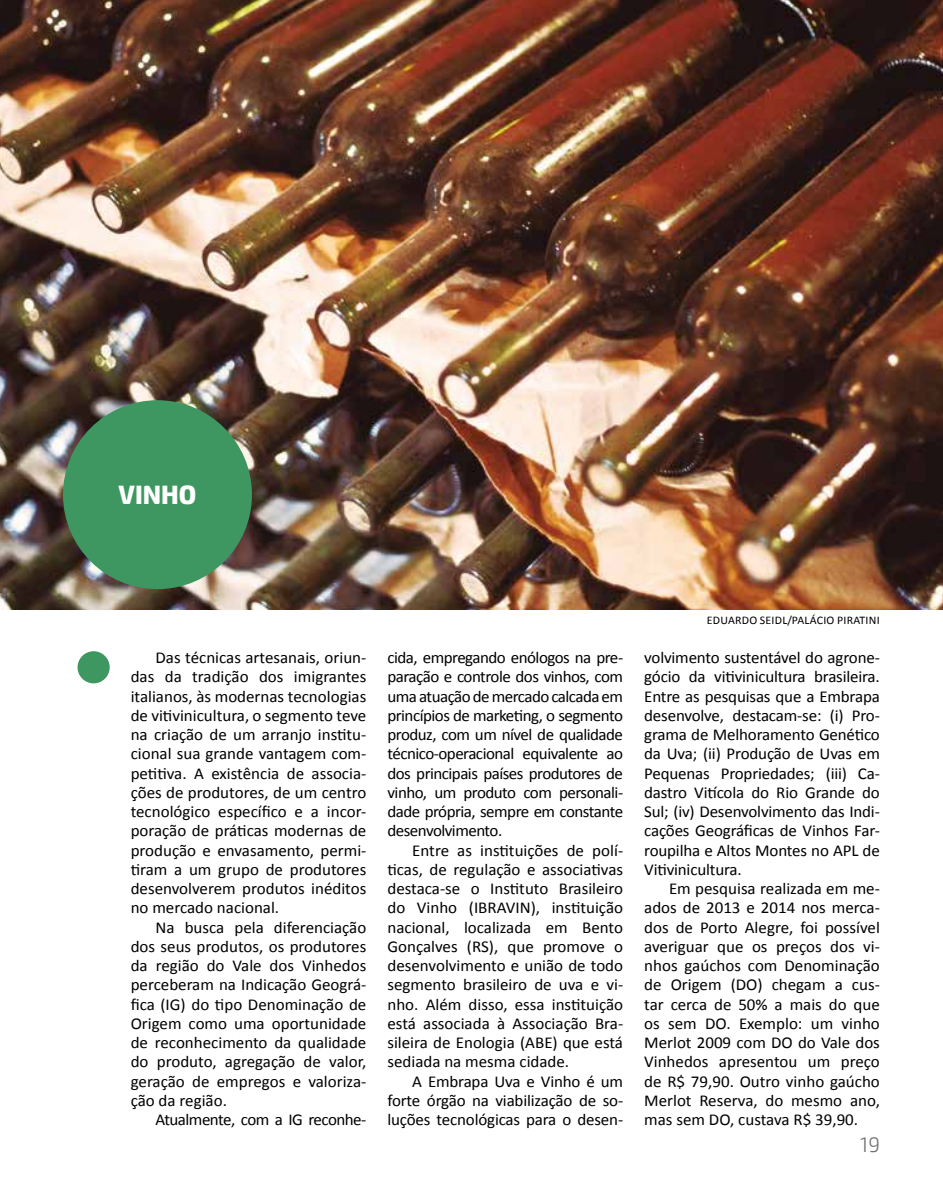
<style>
.page{position:relative;width:943px;height:1191px;background:#fff}
.page>*{position:absolute;margin:0;border:0;box-sizing:border-box;transform-origin:0 0}
.t1{font:800 26.6px "Exo 2";color:#fff;scale:.95 1}
.t2{font:300 21px "Exo 2";color:#706f6f}
.t3{font:16.62px/19.2px "Calibri";letter-spacing:-.01em;color:#000;text-align:justify}
.t4{font:16.62px "Calibri";letter-spacing:-.03em;color:#000}
.t5{font:11.72px "Calibri";letter-spacing:.02em;color:#000}
</style>
<div class="page">
<img style="left:0;top:0;width:943px;height:609px">
<div style="left:63px;top:400px;width:189px;height:189px;background:#3e9760;border-radius:50%"></div>
<div style="left:78px;top:651px;width:32px;height:32px;background:#3e9760;border-radius:50%"></div>
<h1 class="t1" style="left:119px;top:479px;width:83px">VINHO</h1>
<p class="t3" style="left:131px;top:648px;width:237px;text-indent:25px">Das técnicas artesanais, oriun&shy;das da tradição dos imigrantes italianos, às modernas tecnologias de vitivinicultura, o segmento teve na criação de um arranjo institu&shy;cional sua grande vantagem com&shy;petitiva. A existência de associa&shy;ções de produtores, de um centro tecnológico específico e a incor&shy;poração de práticas modernas de produção e envasamento, permi&shy;tiram a um grupo de produtores desenvolverem produtos inéditos no mercado nacional.</p>
<p class="t3" style="left:131px;top:917px;width:237px;text-indent:25px">Na busca pela diferenciação dos seus produtos, os produtores da região do Vale dos Vinhedos perceberam na Indicação Geográ&shy;fica (IG) do tipo Denominação de Origem como uma oportunidade de reconhecimento da qualidade do produto, agregação de valor, geração de empregos e valoriza&shy;ção da região.</p>
<p class="t4" style="left:155px;top:1109px;width:212px">Atualmente, com a IG reconhe-</p>
<p class="t3" style="left:387px;top:648px;width:237px">cida, empregando enólogos na pre&shy;paração e controle dos vinhos, com uma atuação de mercado calcada em princípios de marketing, o segmento produz, com um nível de qualidade técnico-operacional equivalente ao dos principais países produtores de vinho, um produto com personali&shy;dade própria, sempre em constante desenvolvimento.</p>
<p class="t3" style="left:387px;top:840px;width:237px;text-indent:25px">Entre as instituições de polí&shy;ticas, de regulação e associativas destaca-se o Instituto Brasileiro do Vinho (IBRAVIN), instituição nacional, localizada em Bento Gonçalves (RS), que promove o desenvolvimento e união de todo segmento brasileiro de uva e vi&shy;nho. Além disso, essa instituição está associada à Associação Bra&shy;sileira de Enologia (ABE) que está sediada na mesma cidade.</p>
<p class="t3" style="left:387px;top:1071px;width:237px;text-indent:25px">A Embrapa Uva e Vinho é um forte órgão na viabilização de so&shy;luções tecnológicas para o desen-</p>
<p class="t5" style="left:707px;top:612px;width:174px">EDUARDO SEIDL/PALÁCIO PIRATINI</p>
<p class="t3" style="left:644px;top:648px;width:237px">volvimento sustentável do agrone&shy;gócio da vitivinicultura brasileira.<br>Entre as pesquisas que a Embrapa desenvolve, destacam-se: (i) Pro&shy;grama de Melhoramento Genético da Uva; (ii) Produção de Uvas em Pequenas Propriedades; (iii) Ca&shy;dastro Vitícola do Rio Grande do Sul; (iv) Desenvolvimento das Indi&shy;cações Geográficas de Vinhos Far&shy;roupilha e Altos Montes no APL de Vitivinicultura.</p>
<p class="t3" style="left:644px;top:879px;width:237px;text-indent:25px">Em pesquisa realizada em me&shy;ados de 2013 e 2014 nos merca&shy;dos de Porto Alegre, foi possível averiguar que os preços dos vi&shy;nhos gaúchos com Denominação de Origem (DO) chegam a cus&shy;tar cerca de 50% a mais do que os sem DO. Exemplo: um vinho Merlot 2009 com DO do Vale dos Vinhedos apresentou um preço de R$ 79,90. Outro vinho gaúcho Merlot Reserva, do mesmo ano, mas sem DO, custava R$ 39,90.</p>
<p class="t2" style="left:860px;top:1132px;width:21px">19</p>
</div>
